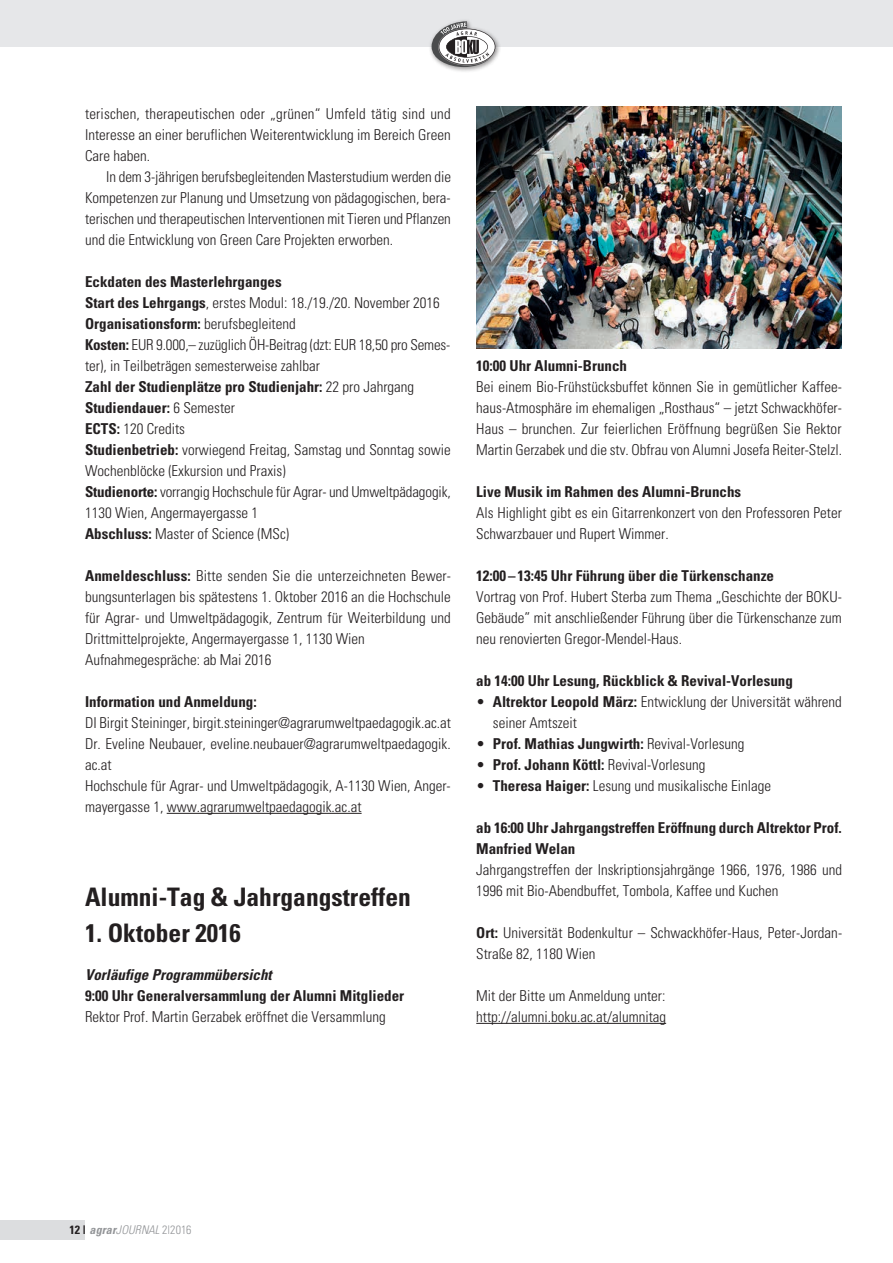
<style>
.page{position:relative;width:893px;height:1263px;background:#fff}
.page>*{position:absolute;margin:0;border:0;box-sizing:border-box;transform-origin:0 0}
.t1{font:700 condensed 25.5px "Univers";color:#231f20}
.t2{font:300 condensed 15px/21px "Univers";color:#231f20}
.t3{font:700 condensed 15px/21px "Univers";color:#231f20}
.t4{font:italic 700 condensed 15px "Univers";color:#231f20}
.t5{font:italic 300 condensed 12px "Univers";letter-spacing:.005em;color:#939598}
.s1{font-weight:700}
.s2{font-weight:300}
.s3{font-weight:700;font-style:normal;color:#231f20}
.s4{font-style:normal}
</style>
<div class="page">
<div style="left:0;top:0;width:893px;height:47px;background:#e6e7e9"></div>
<div style="left:428px;top:18px;width:73px;height:55px;background:#231f20;opacity:.5"></div>
<svg style="left:432px;top:21px;width:63px;height:46px"></svg>
<div style="left:0;top:1220px;width:85px;height:19px;background:#dcdddf"></div>
<hr style="left:167px;top:813px;width:195px;height:1px;background:#231f20">
<hr style="left:476px;top:1023px;width:190px;height:1px;background:#231f20">
<img style="left:476px;top:106px;width:366px;height:243px">
<p class="t2" style="left:85px;top:103px;width:367px;text-align:justify">terischen, therapeutischen oder „grünen“ Umfeld tätig sind und Interesse an einer beruflichen Weiterentwicklung im Bereich Green Care haben.</p>
<p class="t2" style="left:85px;top:166px;width:367px;text-align:justify;text-indent:21px">In dem 3-jährigen berufsbegleitenden Masterstudium werden die Kompetenzen zur Planung und Umsetzung von pädagogischen, bera&shy;terischen und therapeutischen Interventionen mit Tieren und Pflanzen und die Entwicklung von Green Care Projekten erworben.</p>
<p class="t2" style="left:85px;top:271px;width:367px"><span class="s1">Eckdaten des Masterlehrganges<br>Start des Lehrgangs</span>, erstes Modul: 18./19./20. November 2016<br><span class="s1">Organisationsform:</span> berufsbegleitend<br><span class="s1">Kosten:</span> EUR 9.000,– zuzüglich ÖH-Beitrag (dzt: EUR 18,50 pro Semes&shy;ter), in Teilbeträgen semesterweise zahlbar<br><span class="s1">Zahl der Studienplätze pro Studienjahr:</span> 22 pro Jahrgang <span class="s1">Studiendauer:</span> 6 Semester<br><span class="s1">ECTS:</span> 120 Credits<br><span class="s1">Studienbetrieb:</span> vorwiegend Freitag, Samstag und Sonntag sowie Wochenblöcke (Exkursion und Praxis)<br><span class="s1">Studienorte:</span> vorrangig Hochschule für Agrar- und Umweltpädagogik, 1130 Wien, Angermayergasse 1<br><span class="s1">Abschluss:</span> Master of Science (MSc)</p>
<p class="t2" style="left:85px;top:565px;width:367px"><span class="s1">Anmeldeschluss:</span> Bitte senden Sie die unterzeichneten Bewer&shy;bungsunterlagen bis spätestens 1. Oktober 2016 an die Hochschule für Agrar- und Umweltpädagogik, Zentrum für Weiterbildung und Drittmittelprojekte, Angermayergasse 1, 1130 Wien Aufnahmegespräche: ab Mai 2016</p>
<p class="t3" style="left:85px;top:691px;width:173px">Information und Anmeldung:</p>
<p class="t2" style="left:85px;top:712px;width:367px">DI Birgit Steininger, birgit.steininger@agrarumweltpaedagogik.ac.at Dr. Eveline Neubauer, eveline.neubauer@agrarumweltpaedagogik. ac.at<br>Hochschule für Agrar- und Umweltpädagogik, A-1130 Wien, Anger&shy;mayergasse 1, www.agrarumweltpaedagogik.ac.at</p>
<h1 class="t1" style="left:85px;top:881px;width:327px">Alumni-Tag &amp; Jahrgangstreffen</h1>
<h1 class="t1" style="left:85px;top:917px;width:157px">1. Oktober 2016</h1>
<p class="t4" style="left:85px;top:965px;width:188px">Vorläufige Programmübersicht</p>
<p class="t3" style="left:85px;top:985px;width:321px">9:00 Uhr Generalversammlung der Alumni Mitglieder</p>
<p class="t2" style="left:85px;top:1006px;width:302px">Rektor Prof. Martin Gerzabek eröffnet die Versammlung</p>
<p class="t3" style="left:476px;top:355px;width:152px">10:00 Uhr Alumni-Brunch</p>
<p class="t2" style="left:476px;top:376px;width:367px;text-align:justify">Bei einem Bio-Frühstücksbuffet können Sie in gemütlicher Kaffee&shy;haus-Atmosphäre im ehemaligen „Rosthaus“ – jetzt Schwackhöfer-Haus – brunchen. Zur feierlichen Eröffnung begrüßen Sie Rektor Martin Gerzabek und die stv. Obfrau von Alumni Josefa Reiter-Stelzl.</p>
<p class="t3" style="left:476px;top:481px;width:266px">Live Musik im Rahmen des Alumni-Brunchs</p>
<p class="t2" style="left:476px;top:502px;width:367px">Als Highlight gibt es ein Gitarrenkonzert von den Professoren Peter<br>Schwarzbauer und Rupert Wimmer.</p>
<p class="t3" style="left:476px;top:565px;width:299px">12:00 –13:45 Uhr Führung über die Türkenschanze</p>
<p class="t2" style="left:476px;top:586px;width:367px;text-align:justify">Vortrag von Prof. Hubert Sterba zum Thema „Geschichte der BOKU-Gebäude” mit anschließender Führung über die Türkenschanze zum neu renovierten Gregor-Mendel-Haus.</p>
<p class="t3" style="left:476px;top:670px;width:318px">ab 14:00 Uhr Lesung, Rückblick &amp; Revival-Vorlesung</p>
<p class="t2" style="left:493px;top:691px;width:351px;text-indent:-17px">• <span class="s1">Altrektor Leopold März:</span> Entwicklung der Universität während seiner Amtszeit</p>
<p class="t3" style="left:476px;top:733px;width:270px"><span class="s2">•</span> Prof. Mathias Jungwirth: <span class="s2">Revival-Vorlesung</span></p>
<p class="t2" style="left:476px;top:754px;width:231px">• <span class="s1">Prof. Johann Köttl:</span> Revival-Vorlesung</p>
<p class="t2" style="left:476px;top:775px;width:296px">• <span class="s1">Theresa Haiger:</span> Lesung und musikalische Einlage</p>
<p class="t3" style="left:476px;top:817px;width:367px">ab 16:00 Uhr Jahrgangstreffen Eröffnung durch Altrektor Prof.<br>Manfried Welan</p>
<p class="t2" style="left:476px;top:859px;width:367px">Jahrgangstreffen der Inskriptionsjahrgänge 1966, 1976, 1986 und<br>1996 mit Bio-Abendbuffet, Tombola, Kaffee und Kuchen</p>
<p class="t2" style="left:476px;top:922px;width:367px"><span class="s1">Ort:</span> Universität Bodenkultur – Schwackhöfer-Haus, Peter-Jordan-<br>Straße 82, 1180 Wien</p>
<p class="t2" style="left:476px;top:985px;width:191px">Mit der Bitte um Anmeldung unter: http://alumni.boku.ac.at/alumnitag</p>
<p class="t5" style="left:69px;top:1222px;width:123px"><span class="s3">12 |</span> <span class="s1">agrar</span>JOURNAL <span class="s4">2|2016</span></p>
</div>
